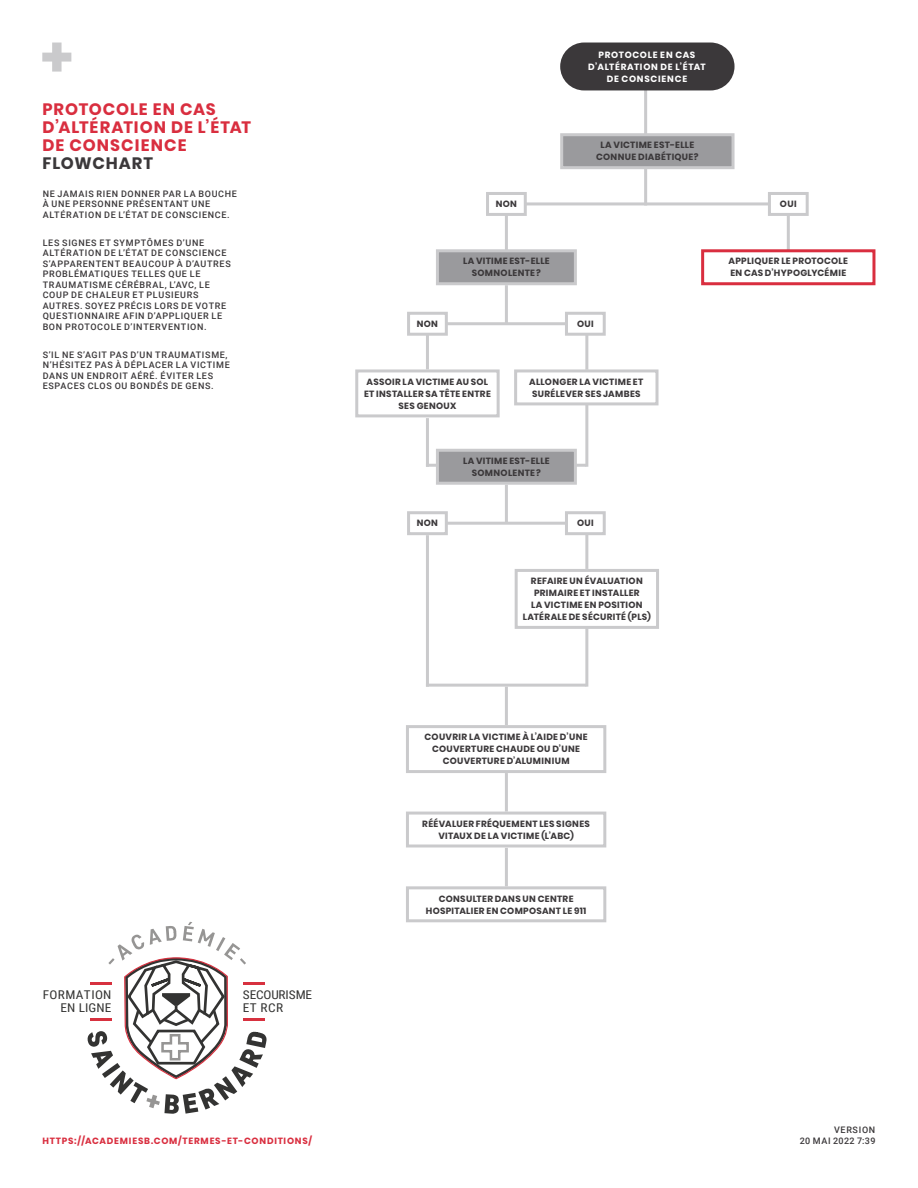
<style>
.page{position:relative;width:918px;height:1188px;background:#fff}
.page>*{position:absolute;margin:0;border:0;box-sizing:border-box;transform-origin:0 0}
.t1{font:700 16.5px/18px "Poppins";letter-spacing:.055em;color:#d92e3f}
.t2{font:700 16.5px "Poppins";letter-spacing:.055em;color:#3b383a}
.t3{font:12.15px/13px "Roboto Condensed";letter-spacing:.01em;color:#333332;scale:1.1 1}
.t4{font:12.15px "Roboto Condensed";letter-spacing:.035em;color:#333332;scale:1.1 1}
.t5{font:700 9px/12px "Poppins";letter-spacing:.035em;color:#3b383a;text-align:center}
.t6{font:500 9px/10.5px "Roboto";letter-spacing:.075em;color:#3b383a}
.t7{font:700 9px/12px "Poppins";letter-spacing:.08em;color:#fff;text-align:center}
.t8{font:700 9px "Poppins";letter-spacing:.085em;color:#d92e3f}
</style>
<div class="page">
<svg style="left:42px;top:43px;width:29px;height:29px"></svg>
<hr style="left:426px;top:464px;width:160px;height:3px;background:#cacacc">
<hr style="left:644px;top:73px;width:3px;height:132px;background:#cacacc">
<hr style="left:787px;top:205px;width:3px;height:62px;background:#cacacc">
<hr style="left:505px;top:285px;width:3px;height:39px;background:#cacacc">
<hr style="left:505px;top:485px;width:3px;height:38px;background:#cacacc">
<hr style="left:505px;top:687px;width:3px;height:38px;background:#cacacc">
<hr style="left:505px;top:773px;width:3px;height:39px;background:#cacacc">
<hr style="left:505px;top:848px;width:3px;height:38px;background:#cacacc">
<hr style="left:505px;top:212px;width:3px;height:57px;background:#cacacc">
<hr style="left:585px;top:324px;width:3px;height:45px;background:#cacacc">
<hr style="left:585px;top:523px;width:3px;height:46px;background:#cacacc">
<hr style="left:585px;top:599px;width:3px;height:88px;background:#cacacc">
<hr style="left:585px;top:369px;width:3px;height:98px;background:#cacacc">
<hr style="left:426px;top:324px;width:3px;height:45px;background:#cacacc">
<hr style="left:426px;top:418px;width:3px;height:49px;background:#cacacc">
<div style="left:703px;top:251px;width:171px;height:33px;background:#fff"></div>
<div style="left:701px;top:249px;width:174px;height:36px;border:3px solid #d92e3f"></div>
<div style="left:516px;top:371px;width:141px;height:33px;background:#fff"></div>
<div style="left:514px;top:369px;width:145px;height:36px;border:3px solid #cacacc"></div>
<div style="left:355px;top:369px;width:145px;height:48px;border:3px solid #cacacc"></div>
<div style="left:516px;top:570px;width:142px;height:57px;background:#fff"></div>
<div style="left:515px;top:569px;width:144px;height:60px;border:3px solid #cacacc"></div>
<div style="left:406px;top:725px;width:200px;height:48px;border:3px solid #cacacc"></div>
<div style="left:406px;top:812px;width:200px;height:36px;border:3px solid #cacacc"></div>
<div style="left:406px;top:886px;width:200px;height:36px;border:3px solid #cacacc"></div>
<div style="left:562px;top:135px;width:171px;height:33px;background:#9a9a9d"></div>
<div style="left:560px;top:133px;width:175px;height:36px;border:3px solid #cacacc"></div>
<div style="left:437px;top:251px;width:138px;height:33px;background:#9a9a9d"></div>
<div style="left:436px;top:249px;width:141px;height:36px;border:3px solid #cacacc"></div>
<div style="left:437px;top:450px;width:138px;height:33px;background:#9a9a9d"></div>
<div style="left:436px;top:449px;width:141px;height:36px;border:3px solid #cacacc"></div>
<div style="left:562px;top:44px;width:171px;height:45px;background:#3b383a;border-radius:22px"></div>
<div style="left:560px;top:43px;width:175px;height:47px;border:3px solid #3b383a;border-radius:22px"></div>
<hr style="left:503px;top:202px;width:285px;height:3px;background:#cacacc">
<hr style="left:423px;top:322px;width:163px;height:3px;background:#cacacc">
<hr style="left:425px;top:522px;width:163px;height:3px;background:#cacacc">
<hr style="left:426px;top:684px;width:160px;height:3px;background:#cacacc">
<div style="left:488px;top:193px;width:37px;height:21px;background:#fff"></div>
<div style="left:486px;top:192px;width:41px;height:24px;border:3px solid #cacacc"></div>
<div style="left:409px;top:313px;width:37px;height:21px;background:#fff"></div>
<div style="left:407px;top:312px;width:41px;height:24px;border:3px solid #cacacc"></div>
<div style="left:409px;top:513px;width:37px;height:21px;background:#fff"></div>
<div style="left:407px;top:511px;width:41px;height:24px;border:3px solid #cacacc"></div>
<div style="left:769px;top:193px;width:38px;height:21px;background:#fff"></div>
<div style="left:768px;top:192px;width:41px;height:24px;border:3px solid #cacacc"></div>
<div style="left:566px;top:313px;width:38px;height:21px;background:#fff"></div>
<div style="left:565px;top:312px;width:41px;height:24px;border:3px solid #cacacc"></div>
<div style="left:566px;top:513px;width:38px;height:21px;background:#fff"></div>
<div style="left:565px;top:511px;width:41px;height:24px;border:3px solid #cacacc"></div>
<hr style="left:426px;top:535px;width:3px;height:152px;background:#cacacc">
<svg style="left:87px;top:922px;width:180px;height:192px"></svg>
<h1 class="t1" style="left:43px;top:99px;width:210px">PROTOCOLE EN CAS<br>D’ALTÉRATION DE L’ÉTAT<br>DE CONSCIENCE</h1>
<h1 class="t2" style="left:43px;top:152px;width:112px">FLOWCHART</h1>
<p class="t6" style="left:43px;top:189px;width:196px">NE JAMAIS RIEN DONNER PAR LA BOUCHE<br>À UNE PERSONNE PRÉSENTANT UNE<br>ALTÉRATION DE L’ÉTAT DE CONSCIENCE.</p>
<p class="t6" style="left:43px;top:238px;width:190px">LES SIGNES ET SYMPTÔMES D’UNE<br>ALTÉRATION DE L’ÉTAT DE CONSCIENCE<br>S’APPARENTENT BEAUCOUP À D’AUTRES<br>PROBLÉMATIQUES TELLES QUE LE<br>TRAUMATISME CÉRÉBRAL, L’AVC, LE<br>COUP DE CHALEUR ET PLUSIEURS<br>AUTRES. SOYEZ PRÉCIS LORS DE VOTRE<br>QUESTIONNAIRE AFIN D’APPLIQUER LE<br>BON PROTOCOLE D’INTERVENTION.</p>
<p class="t6" style="left:43px;top:350px;width:189px">S’IL NE S’AGIT PAS D’UN TRAUMATISME, N’HÉSITEZ PAS À DÉPLACER LA VICTIME DANS UN ENDROIT AÉRÉ. ÉVITER LES ESPACES CLOS OU BONDÉS DE GENS.</p>
<h2 class="t4" style="left:43px;top:988px;width:64px">FORMATION</h2>
<h2 class="t3" style="left:243px;top:989px;width:65px">SECOURISME<br>ET RCR</h2>
<h2 class="t3" style="left:60px;top:1002px;width:48px">EN LIGNE</h2>
<p class="t8" style="left:43px;top:1135px;width:271px">HTTPS://ACADEMIESB.COM/TERMES-ET-CONDITIONS/</p>
<p class="t7" style="left:588px;top:48px;width:119px">PROTOCOLE EN CAS<br>D’ALTÉRATION DE L’ÉTAT<br>DE CONSCIENCE</p>
<p class="t5" style="left:417px;top:317px;width:23px">NON</p>
<p class="t5" style="left:496px;top:198px;width:23px">NON</p>
<p class="t5" style="left:463px;top:255px;width:88px">LA VITIME EST-ELLE<br>SOMNOLENTE ?</p>
<p class="t5" style="left:596px;top:139px;width:104px">LA VICTIME EST-ELLE<br>CONNUE DIABÉTIQUE?</p>
<p class="t5" style="left:577px;top:317px;width:18px">OUI</p>
<p class="t5" style="left:364px;top:375px;width:128px">ASSOIR LA VICTIME AU SOL<br>ET INSTALLER SA TÊTE ENTRE<br>SES GENOUX</p>
<p class="t5" style="left:529px;top:375px;width:116px">ALLONGER LA VICTIME ET<br>SURÉLEVER SES JAMBES</p>
<p class="t5" style="left:417px;top:517px;width:23px">NON</p>
<p class="t5" style="left:463px;top:454px;width:88px">LA VITIME EST-ELLE<br>SOMNOLENTE ?</p>
<p class="t5" style="left:577px;top:517px;width:18px">OUI</p>
<p class="t5" style="left:523px;top:575px;width:129px">REFAIRE UN ÉVALUATION<br>PRIMAIRE ET INSTALLER<br>LA VICTIME EN POSITION<br>LATÉRALE DE SÉCURITÉ (PLS)</p>
<p class="t5" style="left:780px;top:198px;width:18px">OUI</p>
<p class="t5" style="left:729px;top:255px;width:121px;text-align:left">APPLIQUER LE PROTOCOLE<br>EN CAS D’HYPOGLYCÉMIE</p>
<p class="t5" style="left:425px;top:731px;width:164px">COUVRIR LA VICTIME À L’AIDE D’UNE<br>COUVERTURE CHAUDE OU D’UNE<br>COUVERTURE D’ALUMINIUM</p>
<p class="t5" style="left:422px;top:817px;width:169px">RÉÉVALUER FRÉQUEMENT LES SIGNES<br>VITAUX DE LA VICTIME (L’ABC)</p>
<p class="t5" style="left:426px;top:892px;width:162px">CONSULTER DANS UN CENTRE<br>HOSPITALIER EN COMPOSANT LE 911</p>
<p class="t6" style="left:800px;top:1126px;width:77px;text-align:right">VERSION<br>20 MAI 2022 7:39</p>
</div>
